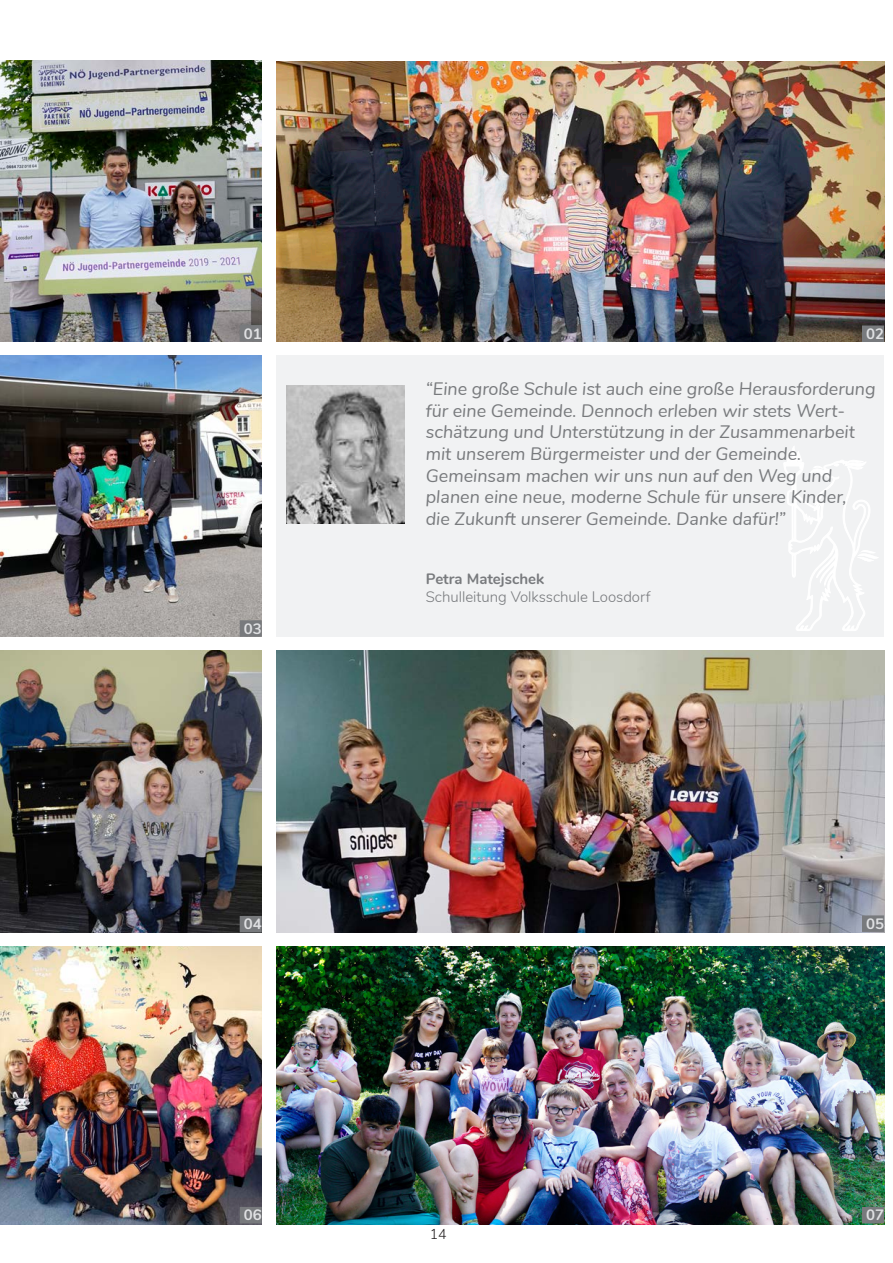
<style>
.page{position:relative;width:893px;height:1263px;background:#fff}
.page>*{position:absolute;margin:0;border:0;box-sizing:border-box;transform-origin:0 0}
.Subtitle_3{font:italic 18px "Nunito";color:#787a7d}
.Body_2{font:300 15px "Nunito";color:#787a7d}
.Body_2-2{font:700 15px "Nunito";color:#787a7d}
.Body_2-3{font:700 15px "Nunito";color:#e0e1e3}
.t1{font:300 14.1px "Nunito";color:#231f20}
</style>
<div class="page">
<div style="left:276px;top:355px;width:608px;height:282px;background:#f1f2f3"></div>
<svg style="left:783px;top:446px;width:95px;height:185px"></svg>
<img style="left:0;top:60px;width:262px;height:282px">
<img style="left:0;top:355px;width:262px;height:282px">
<img style="left:276px;top:61px;width:608px;height:281px">
<img style="left:0;top:651px;width:262px;height:282px">
<img style="left:276px;top:946px;width:608px;height:278px">
<img style="left:0;top:946px;width:262px;height:278px">
<img style="left:286px;top:385px;width:118px;height:138px">
<img style="left:276px;top:651px;width:608px;height:282px">
<div style="left:240px;top:1207px;width:22px;height:16px;background:#787a7d"></div>
<div style="left:240px;top:916px;width:22px;height:16px;background:#787a7d"></div>
<div style="left:240px;top:620px;width:22px;height:17px;background:#787a7d"></div>
<div style="left:240px;top:325px;width:22px;height:17px;background:#787a7d"></div>
<div style="left:862px;top:325px;width:22px;height:17px;background:#787a7d"></div>
<div style="left:862px;top:915px;width:22px;height:17px;background:#787a7d"></div>
<div style="left:862px;top:1207px;width:22px;height:16px;background:#787a7d"></div>
<p class="Body_2-3" style="left:244px;top:322px;width:19px">01</p>
<p class="Body_2-3" style="left:866px;top:323px;width:20px">02</p>
<p class="Subtitle_3" style="left:426px;top:376px;width:451px">“Eine große Schule ist auch eine große Herausforderung</p>
<p class="Subtitle_3" style="left:426px;top:397px;width:421px">für eine Gemeinde. Dennoch erleben wir stets Wert-</p>
<p class="Subtitle_3" style="left:426px;top:419px;width:431px">schätzung und Unterstützung in der Zusammenarbeit</p>
<p class="Subtitle_3" style="left:426px;top:440px;width:377px">mit unserem Bürgermeister und der Gemeinde.</p>
<p class="Subtitle_3" style="left:426px;top:462px;width:408px">Gemeinsam machen wir uns nun auf den Weg und</p>
<p class="Subtitle_3" style="left:426px;top:484px;width:422px">planen eine neue, moderne Schule für unsere Kinder,</p>
<p class="Subtitle_3" style="left:426px;top:505px;width:362px">die Zukunft unserer Gemeinde. Danke dafür!”</p>
<p class="Body_2-3" style="left:244px;top:617px;width:19px">03</p>
<p class="Body_2-3" style="left:244px;top:913px;width:19px">04</p>
<p class="Body_2-3" style="left:244px;top:1204px;width:19px">06</p>
<p class="Body_2-2" style="left:426px;top:568px;width:120px">Petra Matejschek</p>
<p class="Body_2" style="left:426px;top:586px;width:226px">Schulleitung Volksschule Loosdorf</p>
<p class="t1" style="left:430px;top:1224px;width:18px">14</p>
<p class="Body_2-3" style="left:866px;top:913px;width:19px">05</p>
<p class="Body_2-3" style="left:866px;top:1204px;width:19px">07</p>
</div>
